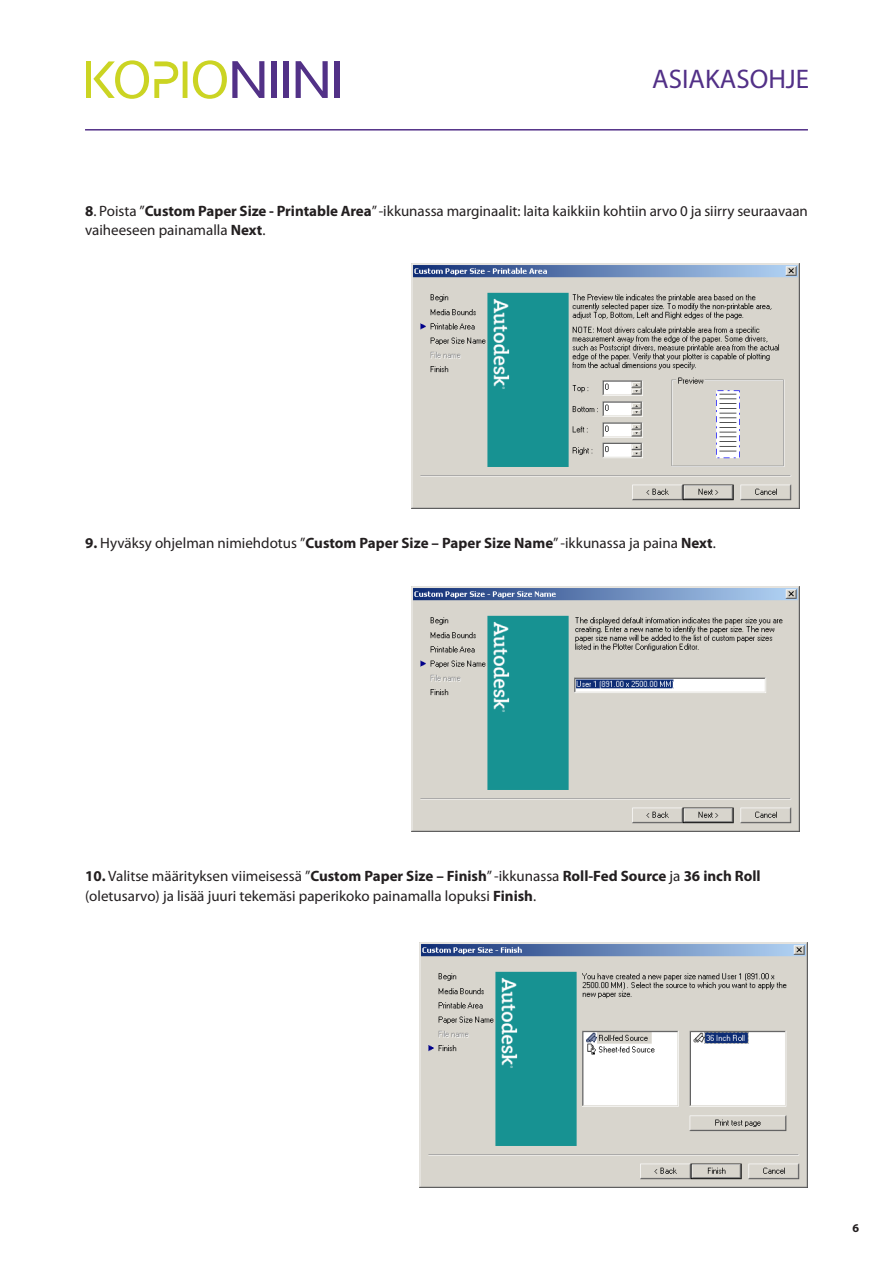
<style>
.page{position:relative;width:893px;height:1263px;background:#fff}
.page>*{position:absolute;margin:0;border:0;box-sizing:border-box;transform-origin:0 0}
.t1{font:27px "Myriad Pro";color:#523087}
.t2{font:15px/19.5px "Myriad Pro";color:#231f20}
.t3{font:700 15px "Myriad Pro";color:#231f20}
.t4{font:700 12px "Myriad Pro";color:#231f20}
.s1{font-weight:700}
.s2{font-weight:400}
</style>
<div class="page">
<hr style="left:85px;top:129px;width:723px;height:2px;background:#523087">
<div style="left:86px;top:61px;width:5px;height:37px;background:#cbd423"></div>
<hr style="left:183px;top:61px;width:4px;height:37px;background:#cbd423">
<svg style="left:93px;top:60px;width:85px;height:39px"></svg>
<div style="left:334px;top:61px;width:5px;height:37px;background:#523187"></div>
<div style="left:283px;top:61px;width:5px;height:37px;background:#523187"></div>
<div style="left:271px;top:61px;width:5px;height:37px;background:#523187"></div>
<svg style="left:193px;top:60px;width:71px;height:39px"></svg>
<svg style="left:296px;top:61px;width:32px;height:37px"></svg>
<img style="left:411px;top:264px;width:388px;height:245px">
<img style="left:411px;top:587px;width:388px;height:245px">
<img style="left:420px;top:942px;width:388px;height:245px">
<h1 class="t1" style="left:652px;top:64px;width:159px">ASIAKASOHJE</h1>
<p class="t2" style="left:85px;top:201px;width:724px"><span class="s1">8</span>. Poista ”<span class="s1">Custom Paper Size - Printable Area</span>”-ikkunassa marginaalit: laita kaikkiin kohtiin arvo 0 ja siirry seuraavaan vaiheeseen painamalla <span class="s1">Next</span>.</p>
<p class="t2" style="left:85px;top:534px;width:632px"><span class="s1">9.</span> Hyväksy ohjelman nimiehdotus ”<span class="s1">Custom Paper Size – Paper Size Name</span>”-ikkunassa ja paina <span class="s1">Next</span>.</p>
<p class="t3" style="left:85px;top:867px;width:677px">10. <span class="s2">Valitse määrityksen viimeisessä ”</span>Custom Paper Size – Finish<span class="s2">”-ikkunassa</span> Roll-Fed Source <span class="s2">ja</span> 36 inch Roll</p>
<p class="t2" style="left:85px;top:886px;width:453px">(oletusarvo) ja lisää juuri tekemäsi paperikoko painamalla lopuksi <span class="s1">Finish</span>.</p>
<p class="t4" style="left:853px;top:1221px;width:8px">6</p>
</div>
